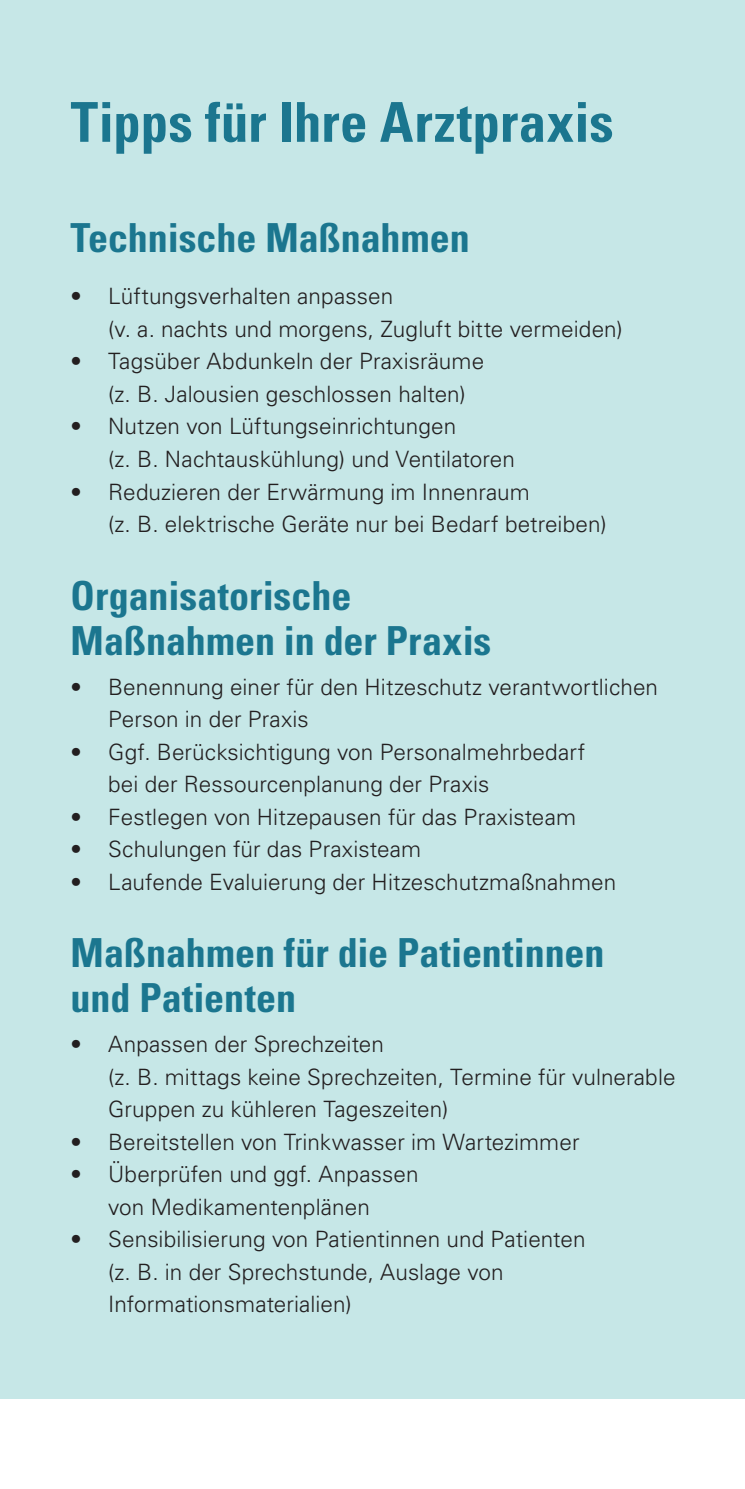
<style>
.page{position:relative;width:745px;height:1489px;background:#fff}
.page>*{position:absolute;margin:0;border:0;box-sizing:border-box;transform-origin:0 0}
.Head1b{font:700 condensed 55px "Univers LT Std";letter-spacing:.005em;color:#1b768f}
.Head2a{font:700 condensed 40px/45px "Univers LT Std";color:#1b768f}
.t1{font:300 22.5px/32.5px "Univers LT Std";letter-spacing:.005em;color:#231f20}
</style>
<div class="page">
<div style="left:0;top:0;width:744px;height:1398px;background:#c6e7e7"></div>
<h1 class="Head1b" style="left:71px;top:88px;width:544px">Tipps für Ihre Arztpraxis</h1>
<h2 class="Head2a" style="left:71px;top:215px;width:400px">Technische Maßnahmen</h2>
<p class="t1" style="left:108px;top:280px;width:516px;text-indent:-38px">• Lüftungsverhalten anpassen<br>(v. a. nachts und morgens, Zugluft bitte vermeiden)</p>
<p class="t1" style="left:108px;top:345px;width:377px;text-indent:-38px">• Tagsüber Abdunkeln der Praxisräume (z. B. Jalousien geschlossen halten)</p>
<p class="t1" style="left:108px;top:410px;width:408px;text-indent:-38px">• Nutzen von Lüftungseinrichtungen<br>(z. B. Nachtauskühlung) und Ventilatoren</p>
<p class="t1" style="left:108px;top:475px;width:499px;text-indent:-38px">• Reduzieren der Erwärmung im Innenraum<br>(z. B. elektrische Geräte nur bei Bedarf betreiben)</p>
<h2 class="Head2a" style="left:71px;top:572px;width:422px">Organisatorische<br>Maßnahmen in der Praxis</h2>
<p class="t1" style="left:108px;top:670px;width:551px;text-indent:-38px">• Benennung einer für den Hitzeschutz verantwortlichen<br>Person in der Praxis</p>
<p class="t1" style="left:108px;top:735px;width:478px;text-indent:-38px">• Ggf. Berücksichtigung von Personalmehrbedarf bei der Ressourcenplanung der Praxis</p>
<p class="t1" style="left:71px;top:800px;width:506px">• Festlegen von Hitzepausen für das Praxisteam</p>
<p class="t1" style="left:71px;top:833px;width:352px">• Schulungen für das Praxisteam</p>
<p class="t1" style="left:71px;top:865px;width:547px">• Laufende Evaluierung der Hitzeschutzmaßnahmen</p>
<h2 class="Head2a" style="left:71px;top:930px;width:535px">Maßnahmen für die Patientinnen und Patienten</h2>
<p class="t1" style="left:108px;top:1028px;width:568px;text-indent:-38px">• Anpassen der Sprechzeiten<br>(z. B. mittags keine Sprechzeiten, Termine für vulnerable<br>Gruppen zu kühleren Tageszeiten)</p>
<p class="t1" style="left:71px;top:1125px;width:510px">• Bereitstellen von Trinkwasser im Wartezimmer</p>
<p class="t1" style="left:71px;top:1158px;width:349px;text-align:center">• Überprüfen und ggf. Anpassen von Medikamentenplänen</p>
<p class="t1" style="left:108px;top:1223px;width:478px;text-indent:-38px">• Sensibilisierung von Patientinnen und Patienten (z. B. in der Sprechstunde, Auslage von<br>Informationsmaterialien)</p>
</div>
